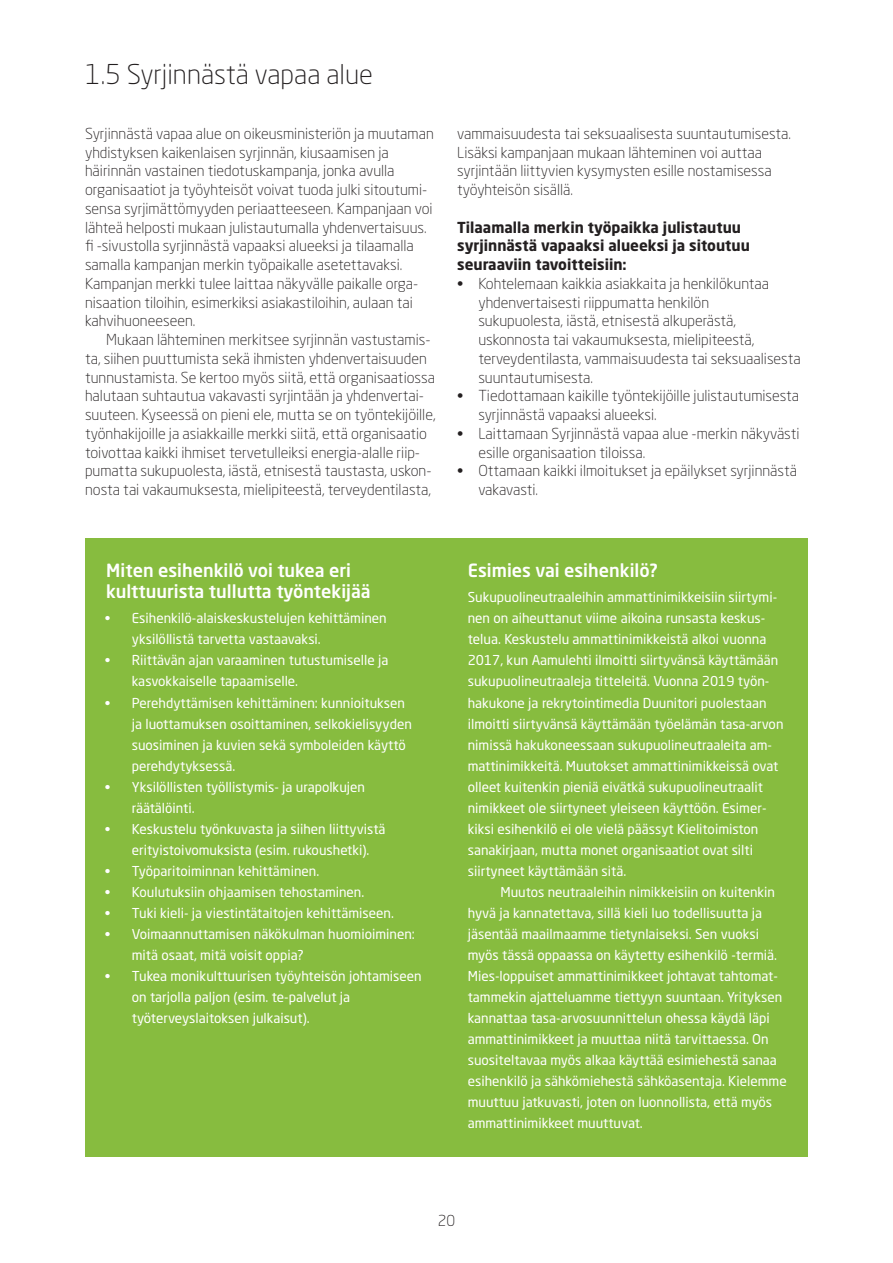
<style>
.page{position:relative;width:893px;height:1263px;background:#fff}
.page>*{position:absolute;margin:0;border:0;box-sizing:border-box;transform-origin:0 0}
.t1{font:300 27px "Neo Sans W1 G";color:#231f20}
.Laatikko-otsikko{font:500 18px/21px "Neo Sans W1 G";color:#fff}
.Leipäteksti{font:300 15px/18.8px "Neo Sans W1 G";color:#231f20}
.Sisennetty{font:300 15px/18.8px "Neo Sans W1 G";color:#231f20}
.Väliotsikko1{font:700 15px/18.8px "Neo Sans W1 G";color:#231f20}
.Laatikko{font:13.5px/21px "Neo Sans W1 G";color:#fff}
</style>
<div class="page">
<div style="left:85px;top:538px;width:723px;height:619px;background:#87bc3f"></div>
<p class="t1" style="left:85px;top:58px;width:289px">1.5 Syrjinnästä vapaa alue</p>
<p class="Leipäteksti" style="left:85px;top:124px;width:350px">Syrjinnästä vapaa alue on oikeusministeriön ja muutaman yhdistyksen kaikenlaisen syrjinnän, kiusaamisen ja häirinnän vastainen tiedotuskampanja, jonka avulla organisaatiot ja työyhteisöt voivat tuoda julki sitoutumi&shy;sensa syrjimättömyyden periaatteeseen. Kampanjaan voi lähteä helposti mukaan julistautumalla yhdenvertaisuus. fi -sivustolla syrjinnästä vapaaksi alueeksi ja tilaamalla samalla kampanjan merkin työpaikalle asetettavaksi.<br>Kampanjan merkki tulee laittaa näkyvälle paikalle orga&shy;nisaation tiloihin, esimerkiksi asiakastiloihin, aulaan tai kahvihuoneeseen.</p>
<p class="Sisennetty" style="left:85px;top:330px;width:352px;text-indent:21px">Mukaan lähteminen merkitsee syrjinnän vastustamis&shy;ta, siihen puuttumista sekä ihmisten yhdenvertaisuuden tunnustamista. Se kertoo myös siitä, että organisaatiossa halutaan suhtautua vakavasti syrjintään ja yhdenvertai&shy;suuteen. Kyseessä on pieni ele, mutta se on työntekijöille, työnhakijoille ja asiakkaille merkki siitä, että organisaatio toivottaa kaikki ihmiset tervetulleiksi energia-alalle riip&shy;pumatta sukupuolesta, iästä, etnisestä taustasta, uskon&shy;nosta tai vakaumuksesta, mielipiteestä, terveydentilasta,</p>
<p class="Sisennetty" style="left:457px;top:124px;width:335px">vammaisuudesta tai seksuaalisesta suuntautumisesta.<br>Lisäksi kampanjaan mukaan lähteminen voi auttaa syrjintään liittyvien kysymysten esille nostamisessa työyhteisön sisällä.</p>
<p class="Väliotsikko1" style="left:457px;top:217px;width:294px">Tilaamalla merkin työpaikka julistautuu syrjinnästä vapaaksi alueeksi ja sitoutuu seuraaviin tavoitteisiin:</p>
<p class="Leipäteksti" style="left:478px;top:274px;width:324px;text-indent:-21px">• Kohtelemaan kaikkia asiakkaita ja henkilökuntaa yhdenvertaisesti riippumatta henkilön<br>sukupuolesta, iästä, etnisestä alkuperästä, uskonnosta tai vakaumuksesta, mielipiteestä, terveydentilasta, vammaisuudesta tai seksuaalisesta suuntautumisesta.</p>
<p class="Leipäteksti" style="left:478px;top:386px;width:322px;text-indent:-21px">• Tiedottamaan kaikille työntekijöille julistautumisesta syrjinnästä vapaaksi alueeksi.</p>
<p class="Leipäteksti" style="left:478px;top:424px;width:323px;text-indent:-21px">• Laittamaan Syrjinnästä vapaa alue -merkin näkyvästi esille organisaation tiloissa.</p>
<p class="Leipäteksti" style="left:478px;top:461px;width:320px;text-indent:-21px">• Ottamaan kaikki ilmoitukset ja epäilykset syrjinnästä vakavasti.</p>
<p class="Laatikko-otsikko" style="left:106px;top:559px;width:266px">Miten esihenkilö voi tukea eri kulttuurista tullutta työntekijää</p>
<p class="Laatikko" style="left:132px;top:608px;width:256px;text-indent:-27px">• Esihenkilö-alaiskeskustelujen kehittäminen yksilöllistä tarvetta vastaavaksi.</p>
<p class="Laatikko" style="left:132px;top:650px;width:258px;text-indent:-27px">• Riittävän ajan varaaminen tutustumiselle ja kasvokkaiselle tapaamiselle.</p>
<p class="Laatikko" style="left:132px;top:692px;width:282px;text-indent:-27px">• Perehdyttämisen kehittäminen: kunnioituksen ja luottamuksen osoittaminen, selkokielisyyden suosiminen ja kuvien sekä symboleiden käyttö perehdytyksessä.</p>
<p class="Laatikko" style="left:132px;top:776px;width:235px;text-indent:-27px">• Yksilöllisten työllistymis- ja urapolkujen räätälöinti.</p>
<p class="Laatikko" style="left:132px;top:818px;width:255px;text-indent:-27px">• Keskustelu työnkuvasta ja siihen liittyvistä erityistoivomuksista (esim. rukoushetki).</p>
<p class="Laatikko" style="left:105px;top:860px;width:216px">• Työparitoiminnan kehittäminen.</p>
<p class="Laatikko" style="left:105px;top:881px;width:261px">• Koulutuksiin ohjaamisen tehostaminen.</p>
<p class="Laatikko" style="left:105px;top:902px;width:291px">• Tuki kieli- ja viestintätaitojen kehittämiseen.</p>
<p class="Laatikko" style="left:132px;top:923px;width:284px;text-indent:-27px">• Voimaannuttamisen näkökulman huomioiminen: mitä osaat, mitä voisit oppia?</p>
<p class="Laatikko" style="left:132px;top:965px;width:291px;text-indent:-27px">• Tukea monikulttuurisen työyhteisön johtamiseen on tarjolla paljon (esim. te-palvelut ja työterveyslaitoksen julkaisut).</p>
<p class="Laatikko-otsikko" style="left:468px;top:559px;width:191px">Esimies vai esihenkilö?</p>
<p class="Laatikko" style="left:468px;top:587px;width:317px">Sukupuolineutraaleihin ammattinimikkeisiin siirtymi&shy;nen on aiheuttanut viime aikoina runsasta keskus&shy;telua. Keskustelu ammattinimikkeistä alkoi vuonna 2017, kun Aamulehti ilmoitti siirtyvänsä käyttämään sukupuolineutraaleja titteleitä. Vuonna 2019 työn&shy;hakukone ja rekrytointimedia Duunitori puolestaan ilmoitti siirtyvänsä käyttämään työelämän tasa-arvon nimissä hakukoneessaan sukupuolineutraaleita am&shy;mattinimikkeitä. Muutokset ammattinimikkeissä ovat olleet kuitenkin pieniä eivätkä sukupuolineutraalit nimikkeet ole siirtyneet yleiseen käyttöön. Esimer&shy;kiksi esihenkilö ei ole vielä päässyt Kielitoimiston sanakirjaan, mutta monet organisaatiot ovat silti siirtyneet käyttämään sitä.</p>
<p class="Laatikko" style="left:468px;top:881px;width:320px;text-indent:33px">Muutos neutraaleihin nimikkeisiin on kuitenkin hyvä ja kannatettava, sillä kieli luo todellisuutta ja jäsentää maailmaamme tietynlaiseksi. Sen vuoksi myös tässä oppaassa on käytetty esihenkilö -termiä.<br>Mies-loppuiset ammattinimikkeet johtavat tahtomat&shy;tammekin ajatteluamme tiettyyn suuntaan. Yrityksen kannattaa tasa-arvosuunnittelun ohessa käydä läpi ammattinimikkeet ja muuttaa niitä tarvittaessa. On suositeltavaa myös alkaa käyttää esimiehestä sanaa esihenkilö ja sähkömiehestä sähköasentaja. Kielemme muuttuu jatkuvasti, joten on luonnollista, että myös ammattinimikkeet muuttuvat.</p>
<p class="Leipäteksti" style="left:438px;top:1211px;width:19px">20</p>
</div>
